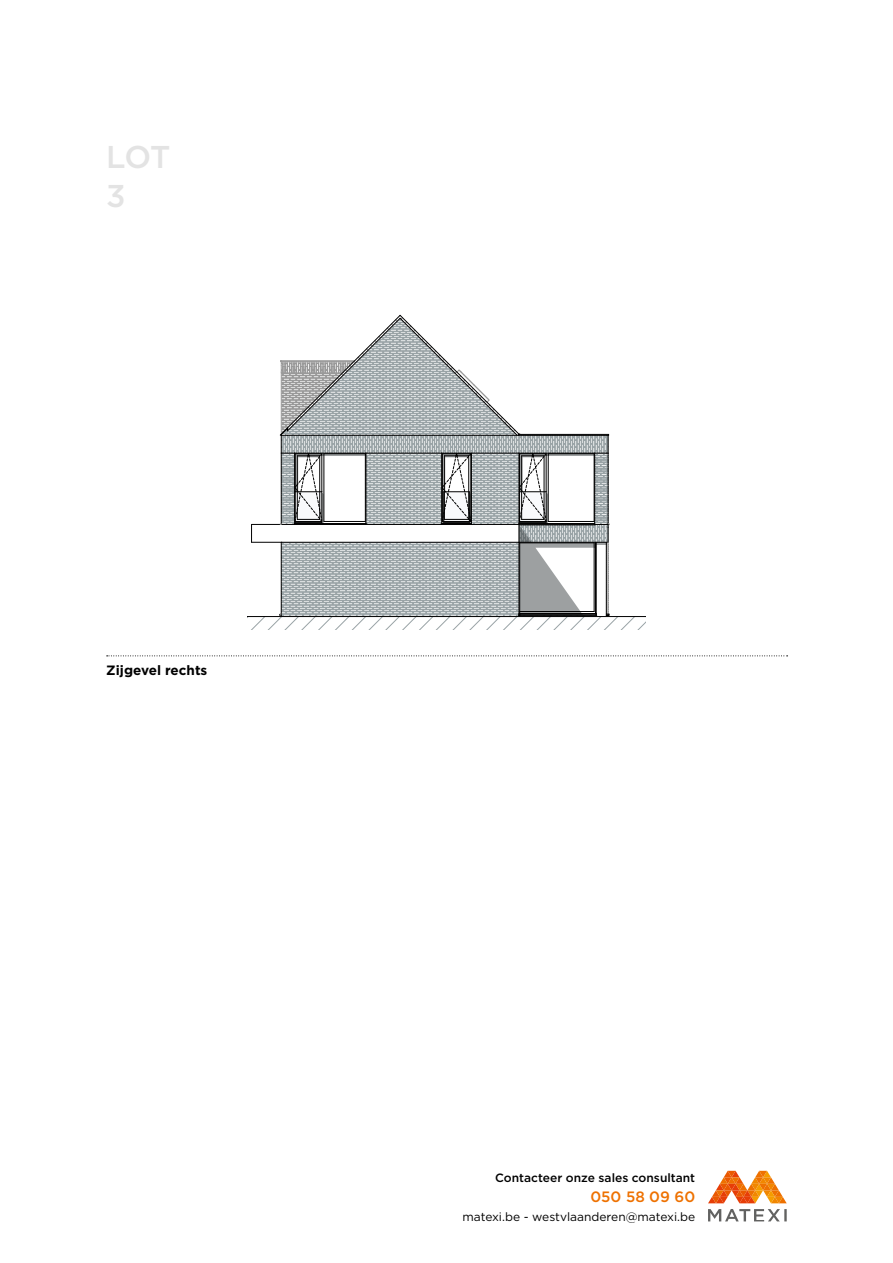
<style>
.page{position:relative;width:893px;height:1263px;background:#fff}
.page>*{position:absolute;margin:0;border:0;box-sizing:border-box;transform-origin:0 0}
.t1{font:500 31.5px/39px "Gotham";color:#e3e3e3}
.t2{font:500 15px "Gotham";color:#ee7100}
.t3{font:700 13.5px "Gotham";color:#000}
.t4{font:12px "Gotham";color:#000}
.t5{font:500 12px "Gotham";color:#000}
</style>
<div class="page">
<svg style="left:247px;top:315px;width:399px;height:315px"></svg>
<hr style="left:247px;top:616px;width:399px;height:1px;background:#000">
<svg style="left:107px;top:655px;width:681px;height:1px"></svg>
<svg style="left:708px;top:1171px;width:79px;height:32px"></svg>
<svg style="left:708px;top:1209px;width:79px;height:12px"></svg>
<h1 class="t1" style="left:106px;top:137px;width:66px">LOT<br>3</h1>
<p class="t3" style="left:106px;top:662px;width:103px">Zijgevel rechts</p>
<p class="t5" style="left:495px;top:1170px;width:201px">Contacteer onze sales consultant</p>
<p class="t2" style="left:590px;top:1187px;width:106px">050 58 09 60</p>
<p class="t4" style="left:462px;top:1209px;width:234px">matexi.be - westvlaanderen@matexi.be</p>
</div>
